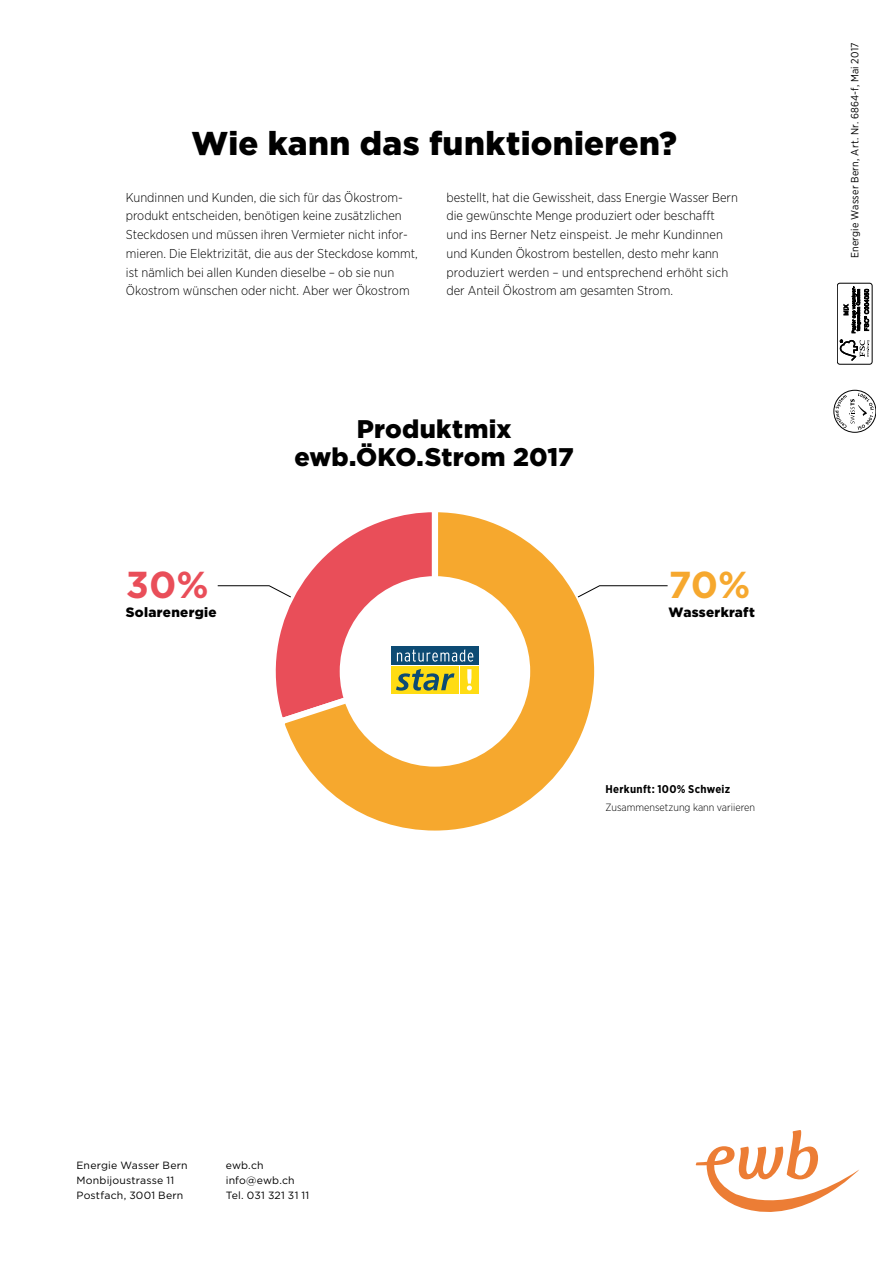
<style>
.page{position:relative;width:893px;height:1263px;background:#fff}
.page>*{position:absolute;margin:0;border:0;box-sizing:border-box;transform-origin:0 0}
.t1{font:700 37.5px "Gotham";color:#f6a82e}
.t2{font:700 37.5px "Gotham";color:#e94e59}
.t3{font:900 33px "Gotham";letter-spacing:.01em;color:#000}
.t4{font:900 25.5px/28.5px "Gotham";letter-spacing:.005em;color:#000;text-align:center}
.t5{font:900 13.5px "Gotham";letter-spacing:.02em;color:#000}
.t6{font:300 12.9px/18.8px "Gotham Narrow";color:#000}
.t7{font:700 11.25px "Gotham Narrow";letter-spacing:.025em;color:#000}
.t8{font:10.5px/15px "Gotham";letter-spacing:.015em;color:#000}
.t9{font:10.5px "Gotham Narrow";letter-spacing:.02em;color:#000}
.t10{font:300 10.5px "Gotham Narrow";color:#000}
</style>
<div class="page">
<svg style="left:696px;top:1130px;width:163px;height:82px"></svg>
<div style="left:837px;top:283px;width:35px;height:81px;border:1px solid #000;border-radius:3px"></div>
<svg style="left:840px;top:340px;width:29px;height:21px"></svg>
<svg style="left:843px;top:287px;width:26px;height:46px"></svg>
<div style="left:834px;top:390px;width:42px;height:42px;border:1px solid #000;border-radius:50%"></div>
<svg style="left:835px;top:393px;width:39px;height:37px"></svg>
<svg style="left:286px;top:516px;width:309px;height:315px"></svg>
<div style="left:340px;top:576px;width:190px;height:191px;background:#fff;border-radius:50%"></div>
<svg style="left:577px;top:585px;width:91px;height:13px"></svg>
<div style="left:392px;top:646px;width:87px;height:19px;background:#0d4b74"></div>
<div style="left:460px;top:666px;width:19px;height:27px;background:#ffdc13"></div>
<svg style="left:217px;top:512px;width:256px;height:217px"></svg>
<h2 class="t3" style="left:191px;top:124px;width:487px">Wie kann das funktionieren?</h2>
<p class="t6" style="left:126px;top:187px;width:293px">Kundinnen und Kunden, die sich für das Ökostrom&shy;produkt entscheiden, benötigen keine zusätzlichen Steckdosen und müssen ihren Vermieter nicht infor&shy;mieren. Die Elektrizität, die aus der Steckdose kommt, ist nämlich bei allen Kunden dieselbe – ob sie nun Ökostrom wünschen oder nicht. Aber wer Ökostrom</p>
<p class="t6" style="left:446px;top:187px;width:293px">bestellt, hat die Gewissheit, dass Energie Wasser Bern die gewünschte Menge produziert oder beschafft und ins Berner Netz einspeist. Je mehr Kundinnen und Kunden Ökostrom bestellen, desto mehr kann produziert werden – und entsprechend erhöht sich der Anteil Ökostrom am gesamten Strom.</p>
<h1 class="t2" style="left:126px;top:563px;width:84px">30%</h1>
<p class="t5" style="left:126px;top:604px;width:92px">Solarenergie</p>
<h3 class="t4" style="left:294px;top:414px;width:281px">Produktmix ewb.ÖKO.Strom 2017</h3>
<h1 class="t1" style="left:668px;top:563px;width:84px">70%</h1>
<p class="t5" style="left:668px;top:604px;width:88px">Wasserkraft</p>
<p class="t7" style="left:605px;top:782px;width:126px">Herkunft: 100% Schweiz</p>
<p class="t10" style="left:605px;top:801px;width:151px">Zusammensetzung kann variieren</p>
<p class="t9" style="left:848px;top:258px;width:217px;rotate:-90deg">Energie Wasser Bern, Art. Nr. 6864-f, Mai 2017</p>
<p class="t8" style="left:77px;top:1158px;width:113px">Energie Wasser Bern<br>Monbijoustrasse 11<br>Postfach, 3001 Bern</p>
<p class="t8" style="left:226px;top:1158px;width:85px">ewb.ch info@ewb.ch<br>Tel. 031 321 31 11</p>
</div>
